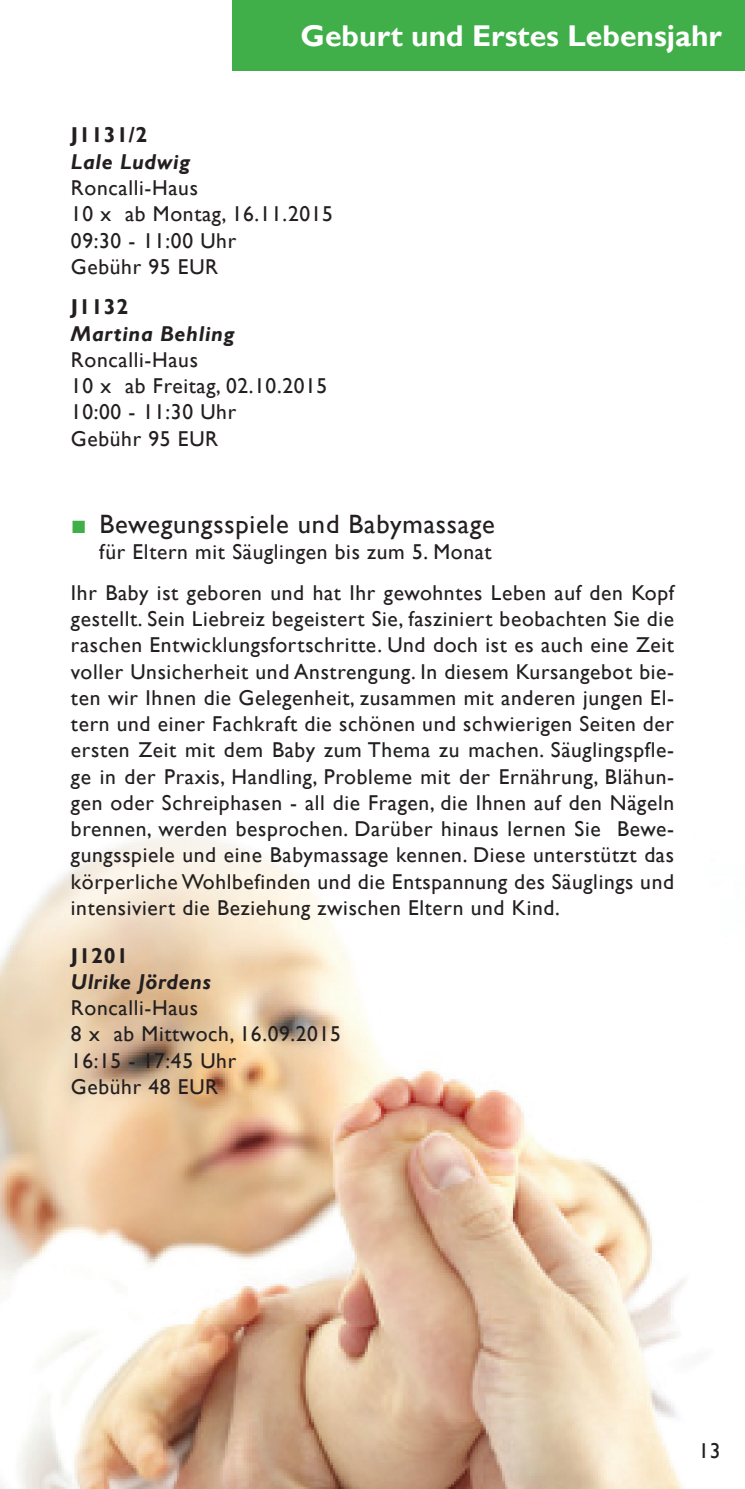
<style>
.page{position:relative;width:745px;height:1489px;background:#fff}
.page>*{position:absolute;margin:0;border:0;box-sizing:border-box;transform-origin:0 0}
.t1{font:700 30px "Gill Sans";color:#fff}
.t2{font:26.5px "Gill Sans";letter-spacing:.03em;color:#231f20}
.t3{font:21.5px/26.2px "Gill Sans";letter-spacing:.03em;color:#231f20}
.t4{font:italic 700 21.5px "Gill Sans";letter-spacing:.03em;color:#231f20}
.t5{font:700 21.5px "Gill Sans";letter-spacing:.03em;color:#231f20}
.s1{font-family:"Arial";color:#40ae49}
</style>
<div class="page">
<img style="left:0;top:835px;width:578px;height:653px">
<img style="left:578px;top:1159px;width:107px;height:329px">
<div style="left:232px;top:0;width:512px;height:71px;background:#40ae49"></div>
<h1 class="t1" style="left:300px;top:18px;width:422px">Geburt und Erstes Lebensjahr</h1>
<p class="t5" style="left:71px;top:122px;width:78px">J1131/2</p>
<p class="t4" style="left:71px;top:149px;width:120px">Lale Ludwig</p>
<p class="t3" style="left:71px;top:175px;width:263px">Roncalli-Haus<br>10 x ab Montag, 16.11.2015<br>09:30 - 11:00 Uhr<br>Gebühr 95 EUR</p>
<p class="t5" style="left:71px;top:294px;width:59px">J1132</p>
<p class="t4" style="left:71px;top:321px;width:165px">Martina Behling</p>
<p class="t3" style="left:71px;top:347px;width:258px">Roncalli-Haus<br>10 x ab Freitag, 02.10.2015<br>10:00 - 11:30 Uhr<br>Gebühr 95 EUR</p>
<p class="t2" style="left:71px;top:509px;width:425px"><span class="s1">■</span> Bewegungsspiele und Babymassage</p>
<p class="t3" style="left:71px;top:532px;width:604px;line-height:40.5px;text-indent:28px">für Eltern mit Säuglingen bis zum 5. Monat<br>Ihr Baby ist geboren und hat Ihr gewohntes Leben auf den Kopf</p>
<p class="t3" style="left:71px;top:606px;width:604px;text-align:justify">gestellt. Sein Liebreiz begeistert Sie, fasziniert beobachten Sie die raschen Entwicklungsfortschritte. Und doch ist es auch eine Zeit voller Unsicherheit und Anstrengung. In diesem Kursangebot bie&shy;ten wir Ihnen die Gelegenheit, zusammen mit anderen jungen El&shy;tern und einer Fachkraft die schönen und schwierigen Seiten der ersten Zeit mit dem Baby zum Thema zu machen. Säuglingspfle&shy;ge in der Praxis, Handling, Probleme mit der Ernährung, Blähun&shy;gen oder Schreiphasen - all die Fragen, die Ihnen auf den Nägeln brennen, werden besprochen. Darüber hinaus lernen Sie Bewe&shy;gungsspiele und eine Babymassage kennen. Diese unterstützt das körperliche Wohlbefinden und die Entspannung des Säuglings und intensiviert die Beziehung zwischen Eltern und Kind.</p>
<p class="t5" style="left:71px;top:942px;width:59px">J1201</p>
<p class="t4" style="left:71px;top:969px;width:141px">Ulrike Jördens</p>
<p class="t3" style="left:71px;top:995px;width:271px">Roncalli-Haus<br>8 x ab Mittwoch, 16.09.2015<br>16:15 - 17:45 Uhr<br>Gebühr 48 EUR</p>
<p class="t3" style="left:698px;top:1437px;width:24px">13</p>
</div>
